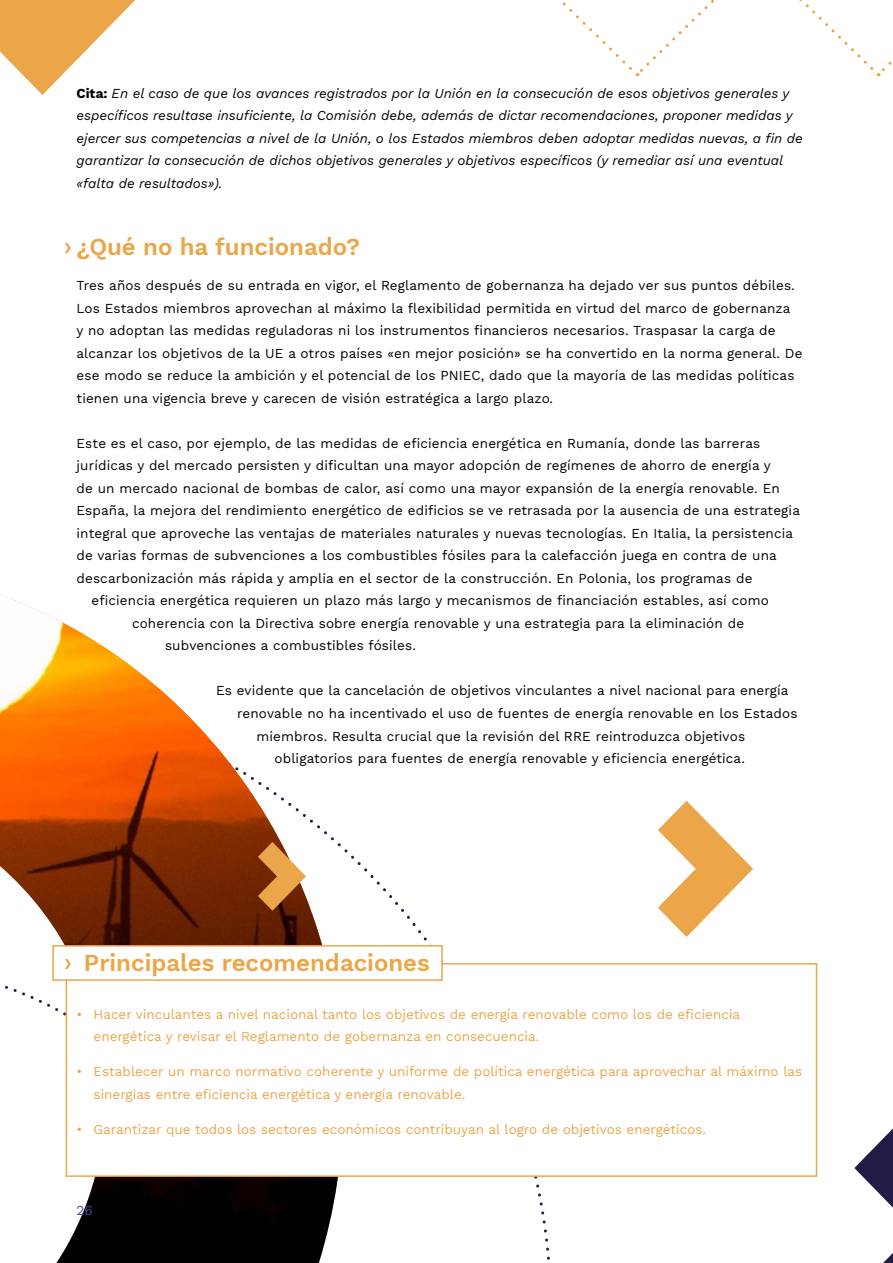
<style>
.page{position:relative;width:893px;height:1263px;background:#fff}
.page>*{position:absolute;margin:0;border:0;box-sizing:border-box;transform-origin:0 0}
.t1{font:600 24px "Work Sans";color:#eba64a}
.t2{font:13.5px/22.5px "Work Sans";letter-spacing:.01em;color:#000}
.t3{font:italic 13.5px/22.5px "Work Sans";color:#000}
.t4{font:13.5px/22.5px "Work Sans";color:#eba64a}
.t5{font:13.5px "Work Sans";color:#3f4c9b}
.s1{font-weight:700;font-style:normal}
.s2{font-weight:500;font-size:25.5px}
</style>
<div class="page">
<svg style="left:562px;top:0;width:330px;height:76px"></svg>
<img style="left:0;top:595px;width:341px;height:668px">
<div style="left:66px;top:963px;width:751px;height:214px;background:#fff;border:2px solid #eba64a"></div>
<div style="left:52px;top:945px;width:391px;height:36px;background:#fff;border:2px solid #eba64a"></div>
<svg style="left:854px;top:1128px;width:39px;height:135px"></svg>
<svg style="left:258px;top:842px;width:48px;height:69px"></svg>
<svg style="left:658px;top:801px;width:95px;height:136px"></svg>
<svg style="left:0;top:0;width:135px;height:95px"></svg>
<p class="t3" style="left:77px;top:81px;width:728px"><span class="s1">Cita:</span> En el caso de que los avances registrados por la Unión en la consecución de esos objetivos generales y específicos resultase insuficiente, la Comisión debe, además de dictar recomendaciones, proponer medidas y ejercer sus competencias a nivel de la Unión, o los Estados miembros deben adoptar medidas nuevas, a fin de garantizar la consecución de dichos objetivos generales y objetivos específicos (y remediar así una eventual «falta de resultados»).</p>
<h1 class="t1" style="left:64px;top:229px;width:298px"><span class="s2">›</span> ¿Qué no ha funcionado?</h1>
<p class="t2" style="left:77px;top:274px;width:727px">Tres años después de su entrada en vigor, el Reglamento de gobernanza ha dejado ver sus puntos débiles.<br>Los Estados miembros aprovechan al máximo la flexibilidad permitida en virtud del marco de gobernanza<br>y no adoptan las medidas reguladoras ni los instrumentos financieros necesarios. Traspasar la carga de alcanzar los objetivos de la UE a otros países «en mejor posición» se ha convertido en la norma general. De ese modo se reduce la ambición y el potencial de los PNIEC, dado que la mayoría de las medidas políticas tienen una vigencia breve y carecen de visión estratégica a largo plazo.</p>
<p class="t2" style="left:77px;top:431px;width:685px">Este es el caso, por ejemplo, de las medidas de eficiencia energética en Rumanía, donde las barreras</p>
<p class="t2" style="left:77px;top:454px;width:696px">jurídicas y del mercado persisten y dificultan una mayor adopción de regímenes de ahorro de energía y</p>
<p class="t2" style="left:77px;top:476px;width:705px">de un mercado nacional de bombas de calor, así como una mayor expansión de la energía renovable. En</p>
<p class="t2" style="left:77px;top:499px;width:725px">España, la mejora del rendimiento energético de edificios se ve retrasada por la ausencia de una estrategia</p>
<p class="t2" style="left:77px;top:521px;width:718px">integral que aproveche las ventajas de materiales naturales y nuevas tecnologías. En Italia, la persistencia</p>
<p class="t2" style="left:77px;top:544px;width:702px">de varias formas de subvenciones a los combustibles fósiles para la calefacción juega en contra de una</p>
<p class="t2" style="left:77px;top:566px;width:677px">descarbonización más rápida y amplia en el sector de la construcción. En Polonia, los programas de</p>
<p class="t2" style="left:92px;top:589px;width:679px">eficiencia energética requieren un plazo más largo y mecanismos de financiación estables, así como</p>
<p class="t2" style="left:132px;top:612px;width:614px">coherencia con la Directiva sobre energía renovable y una estrategia para la eliminación de</p>
<p class="t2" style="left:165px;top:634px;width:252px">subvenciones a combustibles fósiles.</p>
<p class="t2" style="left:216px;top:679px;width:574px">Es evidente que la cancelación de objetivos vinculantes a nivel nacional para energía</p>
<p class="t2" style="left:237px;top:702px;width:562px">renovable no ha incentivado el uso de fuentes de energía renovable en los Estados</p>
<p class="t2" style="left:257px;top:724px;width:490px">miembros. Resulta crucial que la revisión del RRE reintroduzca objetivos</p>
<p class="t2" style="left:275px;top:747px;width:472px">obligatorios para fuentes de energía renovable y eficiencia energética.</p>
<h1 class="t1" style="left:64px;top:944px;width:368px"><span class="s2">›</span> Principales recomendaciones</h1>
<p class="t4" style="left:94px;top:1002px;width:648px;text-indent:-17px">• Hacer vinculantes a nivel nacional tanto los objetivos de energía renovable como los de eficiencia energética y revisar el Reglamento de gobernanza en consecuencia.</p>
<p class="t4" style="left:94px;top:1060px;width:710px;text-indent:-17px">• Establecer un marco normativo coherente y uniforme de política energética para aprovechar al máximo las sinergias entre eficiencia energética y energía renovable.</p>
<p class="t4" style="left:77px;top:1118px;width:631px">• Garantizar que todos los sectores económicos contribuyan al logro de objetivos energéticos.</p>
<p class="t5" style="left:77px;top:1200px;width:18px">26</p>
</div>
